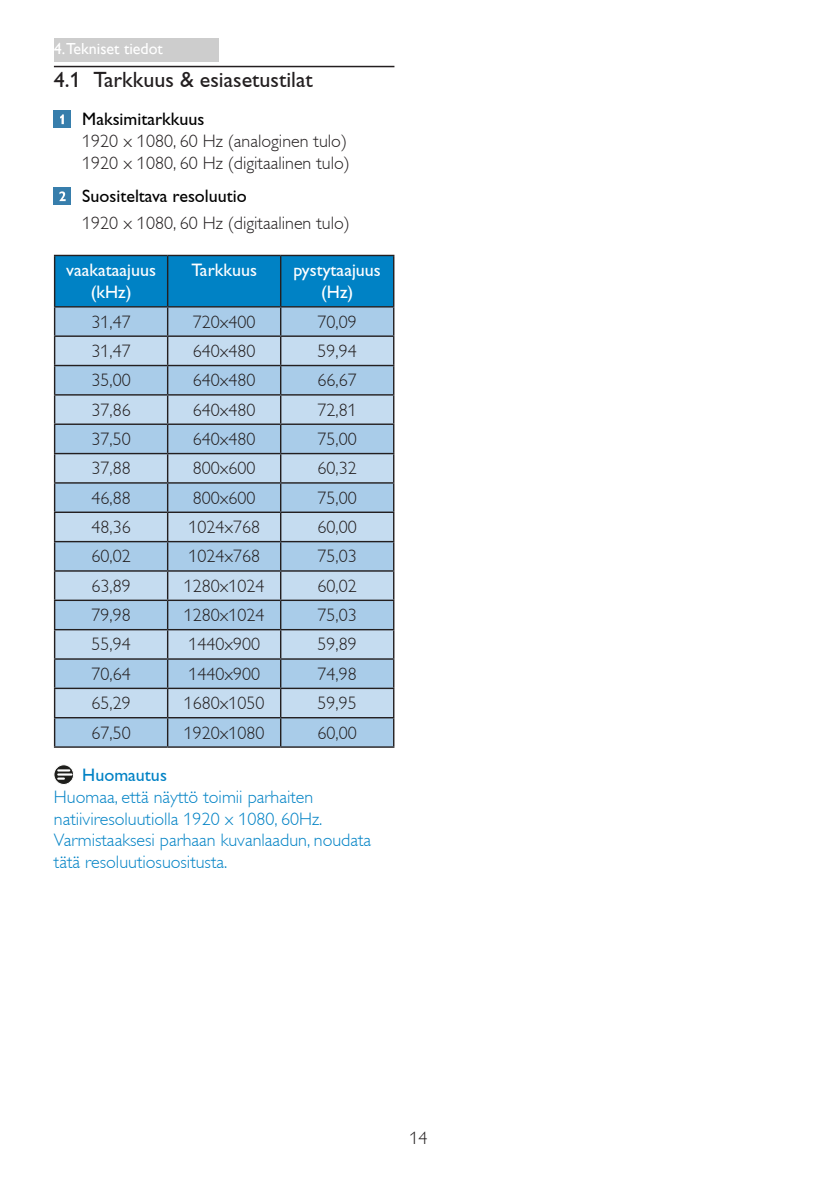
<style>
.page{position:relative;width:840px;height:1191px;background:#fff}
.page>*{position:absolute;margin:0;border:0;box-sizing:border-box;transform-origin:0 0}
.t1{font:22px "Gill Alt One";color:#231f20}
.t2{font:300 18px "Gill Alt One";color:#231f20}
.Note_body{font:300 18px/21.6px "Gill Alt One";color:#0082c5}
.t3{font:18px/22px "Gill Alt One";color:#fff;text-align:center}
.Heading_4{font:18px "Gill Alt One";color:#000}
.Heading_4-2{font:18px "Gill Alt One";color:#0082c5}
.t4{font:16px "Gill Sans Alt One WGL";color:#fff}
</style>
<div class="page">
<div style="left:54px;top:38px;width:165px;height:24px;background:#cdcdcd"></div>
<hr style="left:54px;top:66px;width:340px;height:1px;background:#231f20">
<div style="left:54px;top:111px;width:17px;height:17px;background:#377eac"></div>
<svg style="left:60px;top:114px;width:4px;height:10px"></svg>
<div style="left:54px;top:188px;width:17px;height:17px;background:#377eac"></div>
<svg style="left:59px;top:191px;width:7px;height:10px"></svg>
<svg style="left:54px;top:255px;width:340px;height:491px;background:#9bc0dc"></svg>
<hr style="left:54px;top:746px;width:113px;height:2px;background:#231f20">
<hr style="left:167px;top:746px;width:113px;height:2px;background:#231f20">
<hr style="left:280px;top:746px;width:114px;height:2px;background:#231f20">
<svg style="left:54px;top:765px;width:20px;height:19px"></svg>
<div style="left:54px;top:765px;width:20px;height:19px;border:1px solid #fff;border-radius:50%"></div>
<svg style="left:58px;top:769px;width:13px;height:10px"></svg>
<p class="t4" style="left:54px;top:38px;width:110px">4.Tekniset tiedot</p>
<p class="t1" style="left:54px;top:67px;width:260px">4.1 Tarkkuus &amp; esiasetustilat</p>
<p class="Heading_4" style="left:82px;top:109px;width:124px">Maksimitarkkuus</p>
<p class="t2" style="left:82px;top:130px;width:266px">1920 x 1080, 60 Hz (analoginen tulo)</p>
<p class="t2" style="left:82px;top:152px;width:269px">1920 x 1080, 60 Hz (digitaalinen tulo)</p>
<p class="Heading_4" style="left:82px;top:185px;width:166px">Suositeltava resoluutio</p>
<p class="t2" style="left:82px;top:213px;width:269px">1920 x 1080, 60 Hz (digitaalinen tulo)</p>
<p class="t3" style="left:66px;top:259px;width:91px">vaakataajuus (kHz)</p>
<p class="t3" style="left:191px;top:259px;width:67px">Tarkkuus</p>
<p class="t3" style="left:293px;top:259px;width:89px">pystytaajuus (Hz)</p>
<p class="t2" style="left:91px;top:311px;width:41px">31,47</p>
<p class="t2" style="left:193px;top:311px;width:64px">720x400</p>
<p class="t2" style="left:317px;top:311px;width:41px">70,09</p>
<p class="t2" style="left:91px;top:341px;width:41px">31,47</p>
<p class="t2" style="left:193px;top:341px;width:64px">640x480</p>
<p class="t2" style="left:317px;top:341px;width:41px">59,94</p>
<p class="t2" style="left:91px;top:370px;width:41px">35,00</p>
<p class="t2" style="left:193px;top:370px;width:64px">640x480</p>
<p class="t2" style="left:317px;top:370px;width:41px">66,67</p>
<p class="t2" style="left:91px;top:399px;width:41px">37,86</p>
<p class="t2" style="left:193px;top:399px;width:64px">640x480</p>
<p class="t2" style="left:317px;top:399px;width:41px">72,81</p>
<p class="t2" style="left:91px;top:429px;width:41px">37,50</p>
<p class="t2" style="left:193px;top:429px;width:64px">640x480</p>
<p class="t2" style="left:317px;top:429px;width:41px">75,00</p>
<p class="t2" style="left:91px;top:458px;width:41px">37,88</p>
<p class="t2" style="left:193px;top:458px;width:64px">800x600</p>
<p class="t2" style="left:317px;top:458px;width:41px">60,32</p>
<p class="t2" style="left:91px;top:487px;width:41px">46,88</p>
<p class="t2" style="left:193px;top:487px;width:64px">800x600</p>
<p class="t2" style="left:317px;top:487px;width:41px">75,00</p>
<p class="t2" style="left:91px;top:517px;width:41px">48,36</p>
<p class="t2" style="left:188px;top:517px;width:73px">1024x768</p>
<p class="t2" style="left:317px;top:517px;width:41px">60,00</p>
<p class="t2" style="left:91px;top:546px;width:41px">60,02</p>
<p class="t2" style="left:188px;top:546px;width:73px">1024x768</p>
<p class="t2" style="left:317px;top:546px;width:41px">75,03</p>
<p class="t2" style="left:91px;top:575px;width:41px">63,89</p>
<p class="t2" style="left:184px;top:575px;width:82px">1280x1024</p>
<p class="t2" style="left:317px;top:575px;width:41px">60,02</p>
<p class="t2" style="left:91px;top:605px;width:41px">79,98</p>
<p class="t2" style="left:184px;top:605px;width:82px">1280x1024</p>
<p class="t2" style="left:317px;top:605px;width:41px">75,03</p>
<p class="t2" style="left:91px;top:634px;width:41px">55,94</p>
<p class="t2" style="left:188px;top:634px;width:73px">1440x900</p>
<p class="t2" style="left:317px;top:634px;width:41px">59,89</p>
<p class="t2" style="left:91px;top:663px;width:41px">70,64</p>
<p class="t2" style="left:188px;top:663px;width:73px">1440x900</p>
<p class="t2" style="left:317px;top:663px;width:41px">74,98</p>
<p class="t2" style="left:91px;top:693px;width:41px">65,29</p>
<p class="t2" style="left:184px;top:693px;width:82px">1680x1050</p>
<p class="t2" style="left:317px;top:693px;width:41px">59,95</p>
<p class="t2" style="left:91px;top:722px;width:41px">67,50</p>
<p class="t2" style="left:184px;top:722px;width:82px">1920x1080</p>
<p class="t2" style="left:317px;top:722px;width:41px">60,00</p>
<p class="Heading_4-2" style="left:82px;top:764px;width:86px">Huomautus</p>
<p class="Note_body" style="left:54px;top:786px;width:319px">Huomaa, että näyttö toimii parhaiten natiiviresoluutiolla 1920 x 1080, 60Hz.<br>Varmistaaksesi parhaan kuvanlaadun, noudata tätä resoluutiosuositusta.</p>
<p class="t2" style="left:409px;top:1128px;width:19px">14</p>
</div>
